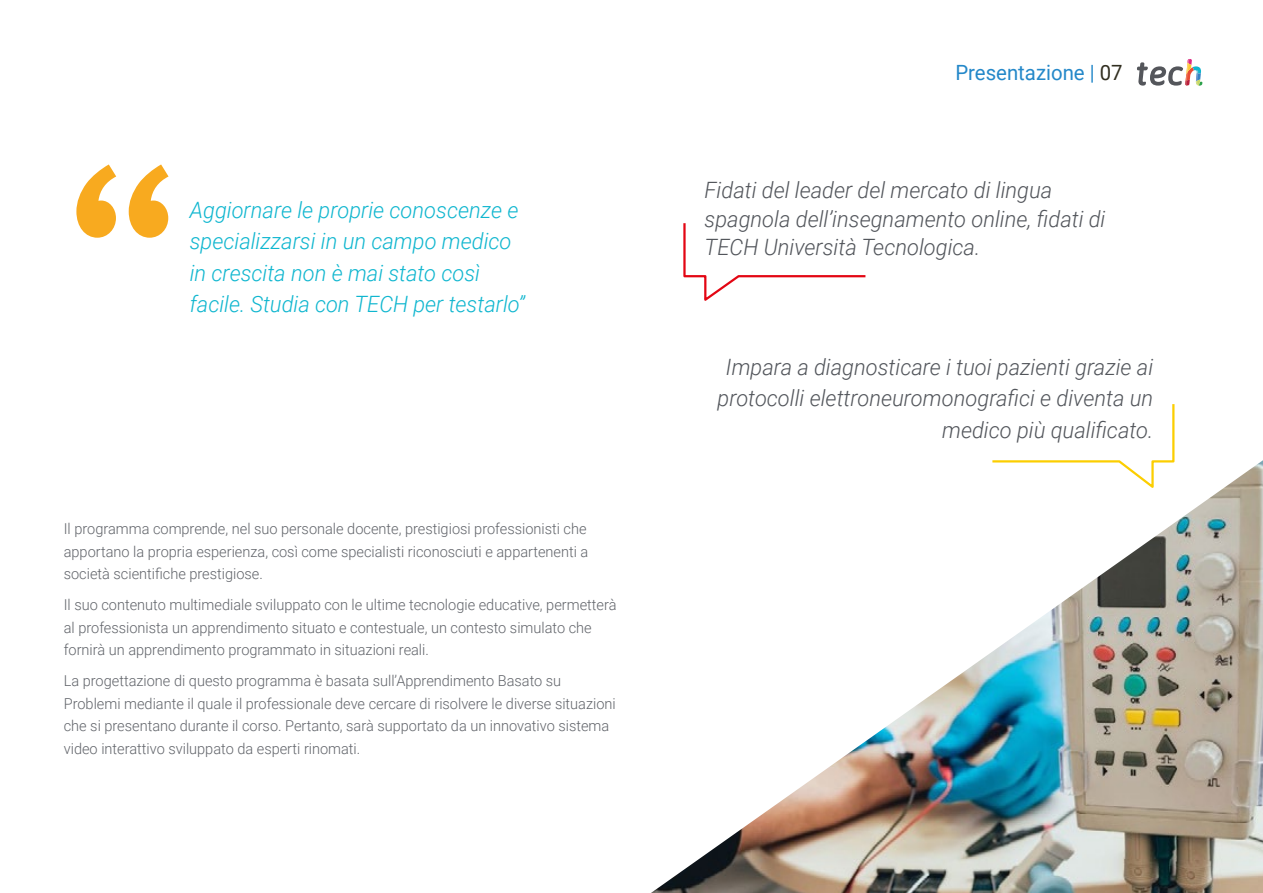
<style>
.page{position:relative;width:1263px;height:893px;background:#fff}
.page>*{position:absolute;margin:0;border:0;box-sizing:border-box;transform-origin:0 0}
.Destacados{font:italic 300 22.5px/31.5px "Roboto";color:#52555b;text-align:right}
.Destacados-2{font:italic 300 22.5px/31.5px "Roboto";color:#0fb6cf}
.Sección___Pag{font:21px "Roboto";color:#2488c9}
.Texto_Simple{font:300 15px/22.5px "Roboto";color:#61646a}
.s1{color:#312e20}
</style>
<div class="page">
<svg style="left:76px;top:164px;width:93px;height:74px"></svg>
<img style="left:651px;top:460px;width:612px;height:433px">
<svg style="left:1137px;top:59px;width:65px;height:27px"></svg>
<svg style="left:990px;top:404px;width:186px;height:87px"></svg>
<svg style="left:683px;top:223px;width:183px;height:78px"></svg>
<p class="Destacados-2" style="left:190px;top:193px;width:337px">Aggiornare le proprie conoscenze e specializzarsi in un campo medico in crescita non è mai stato così facile. Studia con TECH per testarlo”</p>
<p class="Texto_Simple" style="left:64px;top:517px;width:526px;text-align:justify">Il programma comprende, nel suo personale docente, prestigiosi professionisti che apportano la propria esperienza, così come specialisti riconosciuti e appartenenti a società scientifiche prestigiose.</p>
<p class="Texto_Simple" style="left:64px;top:593px;width:554px">Il suo contenuto multimediale sviluppato con le ultime tecnologie educative, permetterà al professionista un apprendimento situato e contestuale, un contesto simulato che fornirà un apprendimento programmato in situazioni reali.</p>
<p class="Texto_Simple" style="left:64px;top:669px;width:553px">La progettazione di questo programma è basata sull’Apprendimento Basato su Problemi mediante il quale il professionale deve cercare di risolvere le diverse situazioni che si presentano durante il corso. Pertanto, sarà supportato da un innovativo sistema video interattivo sviluppato da esperti rinomati.</p>
<p class="Sección___Pag" style="left:955px;top:57px;width:169px">Presentazione | <span class="s1">07</span></p>
<p class="Destacados" style="left:705px;top:175px;width:402px;line-height:28.5px;text-align:left">Fidati del leader del mercato di lingua spagnola dell’insegnamento online, fidati di<br>TECH Università Tecnologica.</p>
<p class="Destacados" style="left:717px;top:350px;width:437px">Impara a diagnosticare i tuoi pazienti grazie ai protocolli elettroneuromonografici e diventa un medico più qualificato.</p>
</div>
